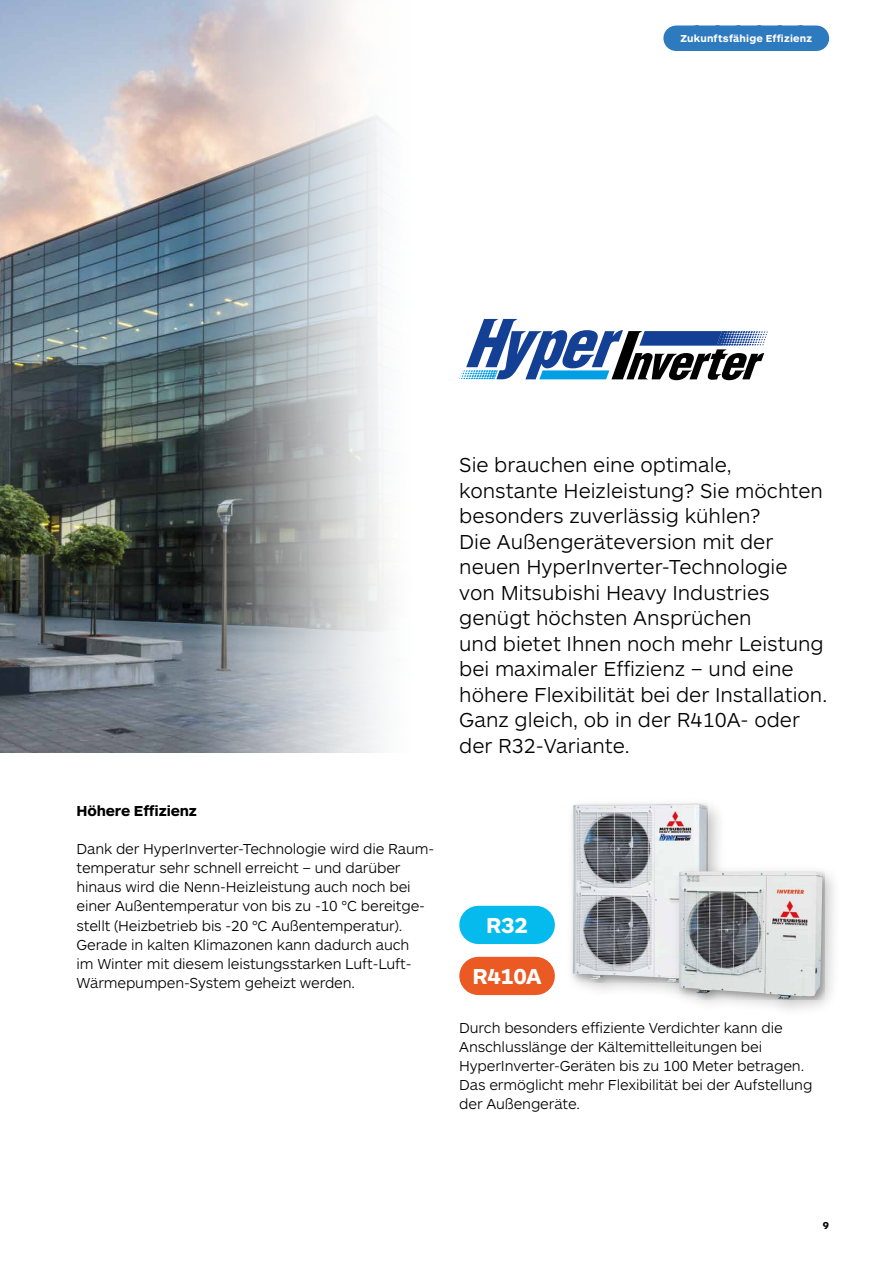
<style>
.page{position:relative;width:893px;height:1263px;background:#fff}
.page>*{position:absolute;margin:0;border:0;box-sizing:border-box;transform-origin:0 0}
.t1{font:700 22.5px "ARS Maquette";letter-spacing:-.015em;color:#fff}
.t2{font:300 21px/25.5px "ARS Maquette";color:#000}
.t3{font:300 15px/19.2px "ARS Maquette";letter-spacing:-.01em;color:#000}
.t4{font:700 15px "ARS Maquette";letter-spacing:-.01em;color:#000}
.t5{font:700 10.5px "ARS Maquette";letter-spacing:.02em;color:#fff}
.t6{font:700 10.5px "ARS Maquette";color:#000}
</style>
<div class="page">
<img style="left:0;top:0;width:389px;height:753px">
<svg style="left:459px;top:319px;width:309px;height:61px"></svg>
<div style="left:565px;top:796px;width:162px;height:206px;background:#000;opacity:.25"></div>
<div style="left:570px;top:804px;width:137px;height:178px;background:#f3f3f3"></div>
<img style="left:573px;top:804px;width:134px;height:178px">
<div style="left:671px;top:863px;width:171px;height:156px;background:#000;opacity:.25"></div>
<img style="left:679px;top:871px;width:144px;height:128px">
<div style="left:676px;top:26px;width:140px;height:25px;background:#2e7abf"></div>
<div style="left:478px;top:957px;width:58px;height:38px;background:#eb5a23"></div>
<div style="left:478px;top:906px;width:58px;height:38px;background:#05bbee"></div>
<p class="t5" style="left:680px;top:32px;width:133px">Zukunftsfähige Effizienz</p>
<p class="t4" style="left:77px;top:801px;width:122px">Höhere Effizienz</p>
<p class="t3" style="left:77px;top:838px;width:359px">Dank der HyperInverter-Technologie wird die Raum&shy;temperatur sehr schnell erreicht – und darüber hinaus wird die Nenn-Heizleistung auch noch bei einer Außentemperatur von bis zu -10 °C bereitge&shy;stellt (Heizbetrieb bis -20 °C Außentemperatur).<br>Gerade in kalten Klimazonen kann dadurch auch<br>im Winter mit diesem leistungsstarken Luft-Luft-Wärmepumpen-System geheizt werden.</p>
<p class="t2" style="left:459px;top:451px;width:370px">Sie brauchen eine optimale, konstante Heizleistung? Sie möchten besonders zuverlässig kühlen?<br>Die Außengeräteversion mit der neuen HyperInverter-Technologie von Mitsubishi Heavy Industries genügt höchsten Ansprüchen<br>und bietet Ihnen noch mehr Leistung bei maximaler Effizienz – und eine höhere Flexibilität bei der Installation.<br>Ganz gleich, ob in der R410A- oder der R32-Variante.</p>
<h1 class="t1" style="left:486px;top:911px;width:43px">R32</h1>
<h1 class="t1" style="left:472px;top:962px;width:71px">R410A</h1>
<p class="t3" style="left:459px;top:1017px;width:355px">Durch besonders effiziente Verdichter kann die Anschlusslänge der Kältemittelleitungen bei HyperInverter-Geräten bis zu 100 Meter betragen.<br>Das ermöglicht mehr Flexibilität bei der Aufstellung der Außengeräte.</p>
<p class="t6" style="left:823px;top:1218px;width:8px">9</p>
</div>
